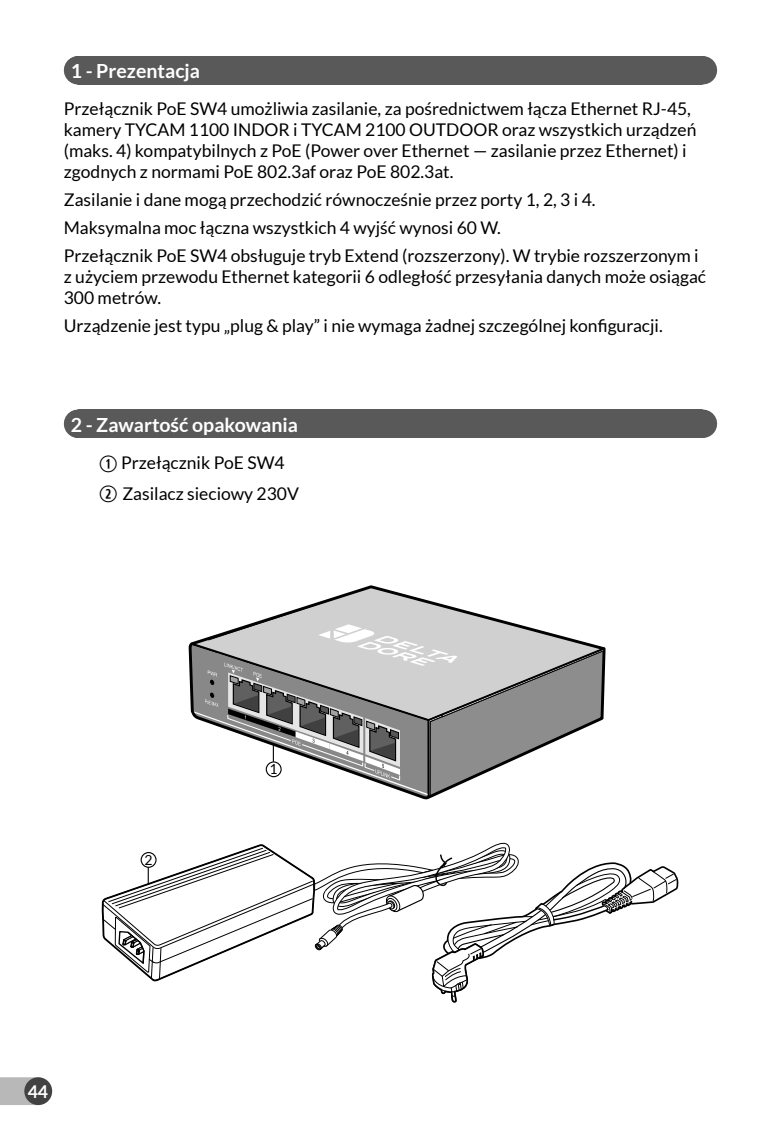
<style>
.page{position:relative;width:780px;height:1134px;background:#fff}
.page>*{position:absolute;margin:0;border:0;box-sizing:border-box;transform-origin:0 0}
.t1{font:700 19.5px "Lato";color:#fff}
.t2{font:700 17.75px "Lato";color:#fff}
.t3{font:17.5px/21px "Lato";color:#000}
.t4{font:13.75px "Lato";color:#000}
.s1{font-family:"Combi Numerals Ltd";font-size:22.5px}
</style>
<div class="page">
<svg style="left:0;top:1077px;width:52px;height:28px"></svg>
<div style="left:24px;top:1077px;width:28px;height:28px;background:#424242;border-radius:50%"></div>
<div style="left:78px;top:56px;width:625px;height:28px;background:#595959"></div>
<div style="left:78px;top:410px;width:625px;height:28px;background:#595959"></div>
<svg style="left:249px;top:585px;width:268px;height:39px"></svg>
<svg style="left:101px;top:624px;width:578px;height:379px"></svg>
<p class="t1" style="left:71px;top:60px;width:131px">1 - Prezentacja</p>
<p class="t3" style="left:64px;top:98px;width:634px">Przełącznik PoE SW4 umożliwia zasilanie, za pośrednictwem łącza Ethernet RJ-45, kamery TYCAM 1100 INDOR i TYCAM 2100 OUTDOOR oraz wszystkich urządzeń (maks. 4) kompatybilnych z PoE (Power over Ethernet — zasilanie przez Ethernet) i zgodnych z normami PoE 802.3af oraz PoE 802.3at.</p>
<p class="t3" style="left:64px;top:185px;width:636px;line-height:28px">Zasilanie i dane mogą przechodzić równocześnie przez porty 1, 2, 3 i 4.<br>Maksymalna moc łączna wszystkich 4 wyjść wynosi 60 W.<br>Przełącznik PoE SW4 obsługuje tryb Extend (rozszerzony). W trybie rozszerzonym i</p>
<p class="t3" style="left:64px;top:266px;width:643px">z użyciem przewodu Ethernet kategorii 6 odległość przesyłania danych może osiągać<br>300 metrów.</p>
<p class="t3" style="left:64px;top:315px;width:600px">Urządzenie jest typu „plug &amp; play” i nie wymaga żadnej szczególnej konfiguracji.</p>
<p class="t1" style="left:71px;top:413px;width:228px">2 - Zawartość opakowania</p>
<p class="t3" style="left:99px;top:447px;width:201px;line-height:30.5px"><span class="s1">1</span> Przełącznik PoE SW4<br><span class="s1">2</span> Zasilacz sieciowy 230V</p>
<p class="t2" style="left:28px;top:1082px;width:22px">44</p>
<p class="t4" style="left:144px;top:852px;width:10px">2</p>
<p class="t4" style="left:269px;top:761px;width:10px">1</p>
</div>
